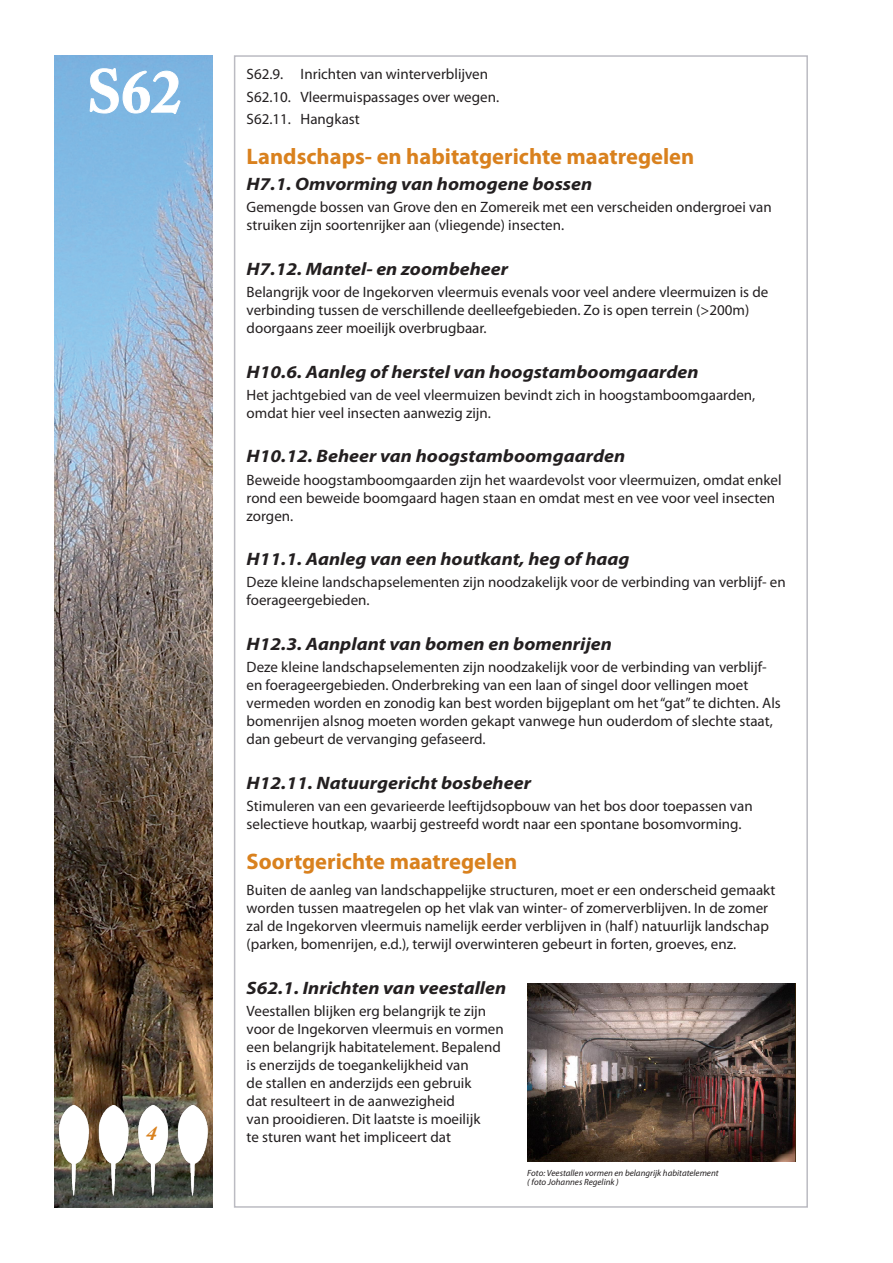
<style>
.page{position:relative;width:893px;height:1263px;background:#fff}
.page>*{position:absolute;margin:0;border:0;box-sizing:border-box;transform-origin:0 0}
.t1{font:700 60px "Adobe Caslon Pro";color:#fff}
.soort1{font:700 22.5px "Myriad Pro";color:#d9811e}
.SOORT_B{font:italic 700 21px "Adobe Caslon Pro";color:#d9811e}
.soort2{font:italic 700 18px "Myriad Pro";color:#231f20;scale:1.1 1}
.soort_alinea{font:15px/18px "Myriad Pro";color:#231f20}
.soort2-2{font:15px/18px "Myriad Pro";color:#231f20}
.soort_voet{font:italic 9px/9px "Myriad Pro";color:#231f20}
</style>
<div class="page">
<img style="left:54px;top:55px;width:159px;height:1153px">
<svg style="left:89px;top:68px;width:92px;height:46px;background:#8dbee5"></svg>
<img style="left:59px;top:1105px;width:149px;height:90px">
<img style="left:527px;top:983px;width:268px;height:178px">
<h1 class="t1" style="left:87px;top:56px;width:96px">S62</h1>
<p class="soort_alinea" style="left:247px;top:65px;width:243px">S62.9. Inrichten van winterverblijven</p>
<p class="soort_alinea" style="left:247px;top:87px;width:254px">S62.10. Vleermuispassages over wegen.</p>
<p class="soort_alinea" style="left:247px;top:110px;width:115px">S62.11. Hangkast</p>
<p class="soort1" style="left:247px;top:141px;width:449px">Landschaps- en habitatgerichte maatregelen</p>
<p class="soort2" style="left:247px;top:172px;width:316px">H7.1. Omvorming van homogene bossen</p>
<p class="soort2-2" style="left:247px;top:198px;width:527px">Gemengde bossen van Grove den en Zomereik met een verscheiden ondergroei van struiken zijn soortenrijker aan (vliegende) insecten.</p>
<p class="soort2" style="left:247px;top:257px;width:239px">H7.12. Mantel- en zoombeheer</p>
<p class="soort_alinea" style="left:247px;top:283px;width:523px">Belangrijk voor de Ingekorven vleermuis evenals voor veel andere vleermuizen is de verbinding tussen de verschillende deelleefgebieden. Zo is open terrein (&gt;200m) doorgaans zeer moeilijk overbrugbaar.</p>
<p class="soort2" style="left:247px;top:360px;width:412px">H10.6. Aanleg of herstel van hoogstamboomgaarden</p>
<p class="soort_alinea" style="left:247px;top:386px;width:510px">Het jachtgebied van de veel vleermuizen bevindt zich in hoogstamboomgaarden, omdat hier veel insecten aanwezig zijn.</p>
<p class="soort2" style="left:247px;top:445px;width:346px">H10.12. Beheer van hoogstamboomgaarden</p>
<p class="soort_alinea" style="left:247px;top:470px;width:536px">Beweide hoogstamboomgaarden zijn het waardevolst voor vleermuizen, omdat enkel rond een beweide boomgaard hagen staan en omdat mest en vee voor veel insecten zorgen.</p>
<p class="soort2" style="left:247px;top:547px;width:350px">H11.1. Aanleg van een houtkant, heg of haag</p>
<p class="soort_alinea" style="left:247px;top:573px;width:541px">Deze kleine landschapselementen zijn noodzakelijk voor de verbinding van verblijf- en foerageergebieden.</p>
<p class="soort2" style="left:247px;top:632px;width:334px">H12.3. Aanplant van bomen en bomenrijen</p>
<p class="soort_alinea" style="left:247px;top:658px;width:536px">Deze kleine landschapselementen zijn noodzakelijk voor de verbinding van verblijf&shy;en foerageergebieden. Onderbreking van een laan of singel door vellingen moet vermeden worden en zonodig kan best worden bijgeplant om het “gat” te dichten. Als bomenrijen alsnog moeten worden gekapt vanwege hun ouderdom of slechte staat, dan gebeurt de vervanging gefaseerd.</p>
<p class="soort2" style="left:247px;top:771px;width:260px">H12.11. Natuurgericht bosbeheer</p>
<p class="soort_alinea" style="left:247px;top:797px;width:507px">Stimuleren van een gevarieerde leeftijdsopbouw van het bos door toepassen van selectieve houtkap, waarbij gestreefd wordt naar een spontane bosomvorming.</p>
<p class="soort1" style="left:247px;top:846px;width:272px">Soortgerichte maatregelen</p>
<p class="soort2-2" style="left:247px;top:881px;width:530px">Buiten de aanleg van landschappelijke structuren, moet er een onderscheid gemaakt worden tussen maatregelen op het vlak van winter- of zomerverblijven. In de zomer zal de Ingekorven vleermuis namelijk eerder verblijven in (half) natuurlijk landschap (parken, bomenrijen, e.d.), terwijl overwinteren gebeurt in forten, groeves, enz.</p>
<p class="soort2" style="left:247px;top:976px;width:238px">S62.1. Inrichten van veestallen</p>
<p class="soort2-2" style="left:247px;top:1002px;width:259px">Veestallen blijken erg belangrijk te zijn voor de Ingekorven vleermuis en vormen een belangrijk habitatelement. Bepalend is enerzijds de toegankelijkheid van<br>de stallen en anderzijds een gebruik<br>dat resulteert in de aanwezigheid<br>van prooidieren. Dit laatste is moeilijk</p>
<p class="SOORT_B" style="left:146px;top:1121px;width:12px">4</p>
<p class="soort2-2" style="left:247px;top:1128px;width:206px">te sturen want het impliceert dat</p>
<p class="soort_voet" style="left:527px;top:1169px;width:193px">Foto: Veestallen vormen en belangrijk habitatelement ( foto Johannes Regelink )</p>
</div>
